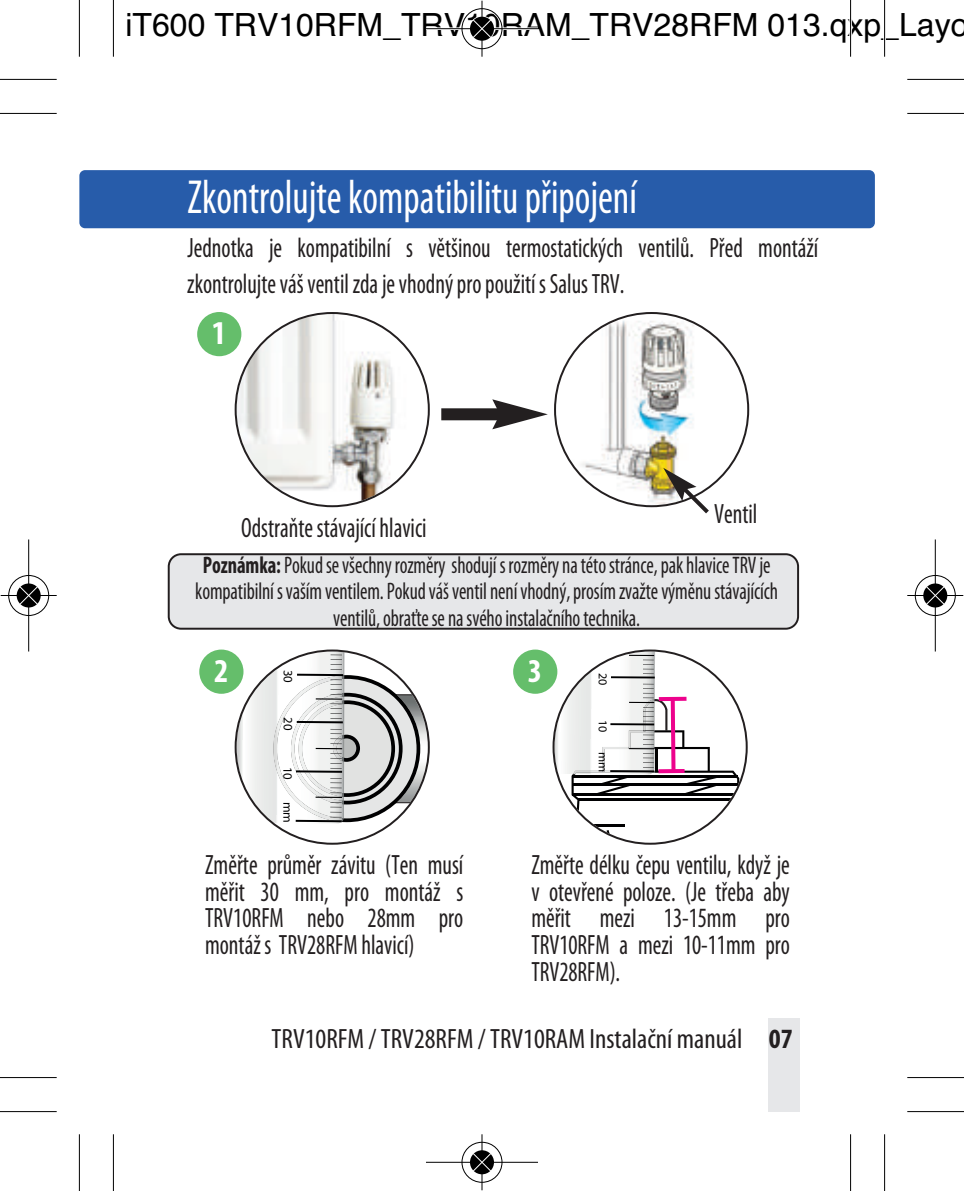
<style>
.page{position:relative;width:964px;height:1191px;background:#fff}
.page>*{position:absolute;margin:0;border:0;box-sizing:border-box;transform-origin:0 0}
.t1{font:condensed 48px "Myriad Pro";color:#fff;scale:.85 1}
.t2{font:700 condensed 33.6px "Myriad Pro";color:#fff}
.t3{font:32px "Helvetica";color:#000}
.t4{font:condensed 28px/26.8px "Myriad Pro";color:#231f20;text-align:justify;scale:.85 1}
.t5{font:condensed 28px "Myriad Pro";color:#231f20}
.t6{font:condensed 24px/26.4px "Myriad Pro";letter-spacing:-.005em;color:#231f20;text-align:center;scale:.85 1}
.t7{font:12.8px "Myriad Pro";color:#000001}
.t8{font:12px "Myriad Pro";color:#000001}
.s1{font-weight:700}
</style>
<div class="page">
<div style="left:79px;top:170px;width:796px;height:58px;background:#275caa;border-radius:6px"></div>
<div style="left:170px;top:555px;width:627px;height:72px;background:#e6e7e9;border-radius:11px"></div>
<div style="left:168px;top:553px;width:631px;height:76px;border:4px solid #231f20;border-radius:13px"></div>
<img style="left:237px;top:314px;width:191px;height:191px;border-radius:50%">
<div style="left:235px;top:312px;width:195px;height:195px;border:4px solid #231f20;border-radius:50%"></div>
<svg style="left:237px;top:652px;width:191px;height:186px"></svg>
<div style="left:235px;top:649px;width:195px;height:195px;border:4px solid #231f20;border-radius:50%"></div>
<img style="left:556px;top:314px;width:191px;height:191px;border-radius:50%">
<div style="left:554px;top:312px;width:195px;height:195px;border:4px solid #231f20;border-radius:50%"></div>
<div style="left:441px;top:408px;width:62px;height:12px;background:#231f20"></div>
<svg style="left:492px;top:399px;width:56px;height:30px"></svg>
<svg style="left:663px;top:468px;width:50px;height:46px"></svg>
<div style="left:197px;top:312px;width:44px;height:44px;background:#65be6b;border-radius:50%"></div>
<svg style="left:554px;top:654px;width:185px;height:188px"></svg>
<div style="left:552px;top:649px;width:196px;height:195px;border:4px solid #231f20;border-radius:50%"></div>
<div style="left:513px;top:649px;width:44px;height:45px;background:#65be6b;border-radius:50%"></div>
<div style="left:199px;top:649px;width:44px;height:45px;background:#65be6b;border-radius:50%"></div>
<hr style="left:659px;top:697px;width:27px;height:4px;background:#ed028c">
<svg style="left:658px;top:769px;width:26px;height:4px"></svg>
<svg style="left:671px;top:701px;width:4px;height:69px"></svg>
<div style="left:767px;top:1017px;width:32px;height:94px;background:#e6e7e9"></div>
<hr style="left:113px;top:0;width:1px;height:57px;background:#000">
<hr style="left:0;top:113px;width:57px;height:1px;background:#000">
<hr style="left:850px;top:0;width:1px;height:57px;background:#000">
<hr style="left:907px;top:113px;width:57px;height:1px;background:#000">
<hr style="left:113px;top:1134px;width:1px;height:57px;background:#000">
<hr style="left:0;top:1076px;width:57px;height:2px;background:#000">
<hr style="left:850px;top:1134px;width:1px;height:57px;background:#000">
<hr style="left:907px;top:1076px;width:57px;height:2px;background:#000">
<hr style="left:79px;top:0;width:1px;height:57px;background:#000">
<hr style="left:0;top:79px;width:57px;height:1px;background:#000">
<hr style="left:884px;top:0;width:1px;height:57px;background:#000">
<hr style="left:907px;top:79px;width:57px;height:1px;background:#000">
<hr style="left:79px;top:1134px;width:1px;height:57px;background:#000">
<hr style="left:0;top:1110px;width:57px;height:2px;background:#000">
<hr style="left:884px;top:1134px;width:1px;height:57px;background:#000">
<hr style="left:907px;top:1110px;width:57px;height:2px;background:#000">
<div style="left:461px;top:7px;width:42px;height:43px;border:3px solid #fff;border-radius:50%"></div>
<svg style="left:469px;top:16px;width:26px;height:25px"></svg>
<hr style="left:426px;top:28px;width:112px;height:1px;background:#000">
<hr style="left:481px;top:1px;width:2px;height:56px;background:#000">
<div style="left:461px;top:8px;width:41px;height:41px;border:1px solid #000;border-radius:50%"></div>
<svg style="left:470px;top:17px;width:24px;height:24px"></svg>
<svg style="left:472px;top:19px;width:20px;height:20px"></svg>
<div style="left:461px;top:1141px;width:42px;height:42px;border:3px solid #fff;border-radius:50%"></div>
<svg style="left:469px;top:1149px;width:26px;height:26px"></svg>
<hr style="left:426px;top:1161px;width:112px;height:2px;background:#000">
<hr style="left:481px;top:1134px;width:2px;height:56px;background:#000">
<div style="left:461px;top:1141px;width:41px;height:41px;border:1px solid #000;border-radius:50%"></div>
<svg style="left:470px;top:1150px;width:24px;height:24px"></svg>
<svg style="left:472px;top:1152px;width:20px;height:20px"></svg>
<div style="left:7px;top:574px;width:43px;height:43px;border:3px solid #fff;border-radius:50%"></div>
<svg style="left:16px;top:582px;width:25px;height:26px"></svg>
<hr style="left:28px;top:539px;width:1px;height:112px;background:#000">
<hr style="left:1px;top:595px;width:56px;height:1px;background:#000">
<div style="left:8px;top:575px;width:41px;height:41px;border:1px solid #000;border-radius:50%"></div>
<svg style="left:17px;top:583px;width:24px;height:24px"></svg>
<svg style="left:19px;top:585px;width:20px;height:20px"></svg>
<div style="left:914px;top:574px;width:42px;height:43px;border:3px solid #fff;border-radius:50%"></div>
<svg style="left:922px;top:582px;width:26px;height:26px"></svg>
<hr style="left:934px;top:539px;width:2px;height:112px;background:#000">
<hr style="left:907px;top:595px;width:56px;height:1px;background:#000">
<div style="left:915px;top:575px;width:41px;height:41px;border:1px solid #000;border-radius:50%"></div>
<svg style="left:923px;top:583px;width:24px;height:24px"></svg>
<svg style="left:925px;top:585px;width:20px;height:20px"></svg>
<p class="t3" style="left:125px;top:6px;width:845px">iT600 TRV10RFM_TRV10RAM_TRV28RFM 013.qxp_Layo</p>
<h1 class="t1" style="left:187px;top:168px;width:530px">Zkontrolujte kompatibilitu připojení</h1>
<p class="t4" style="left:187px;top:230px;width:744px;line-height:36px">Jednotka je kompatibilní s většinou termostatických ventilů. Před montáží zkontrolujte váš ventil zda je vhodný pro použití s Salus TRV.</p>
<p class="t2" style="left:212px;top:321px;width:16px">1</p>
<p class="t4" style="left:241px;top:513px;width:220px">Odstraňte stávající hlavici</p>
<p class="t4" style="left:714px;top:500px;width:52px">Ventil</p>
<p class="t6" style="left:195px;top:551px;width:687px"><span class="s1">Poznámka:</span> Pokud se všechny rozměry shodují s rozměry na této stránce, pak hlavice TRV je kompatibilní s vaším ventilem. Pokud váš ventil není vhodný, prosím zvažte výměnu stávajících ventilů, obraťte se na svého instalačního technika.</p>
<p class="t2" style="left:214px;top:658px;width:16px">2</p>
<p class="t2" style="left:528px;top:658px;width:16px">3</p>
<p class="t7" style="left:296px;top:670px;width:15px;rotate:90deg">30</p>
<p class="t7" style="left:296px;top:717px;width:15px;rotate:90deg">20</p>
<p class="t7" style="left:295px;top:767px;width:15px;rotate:90deg">10</p>
<p class="t7" style="left:295px;top:801px;width:23px;rotate:90deg">mm</p>
<p class="t8" style="left:610px;top:672px;width:14px;rotate:90deg">20</p>
<p class="t8" style="left:610px;top:720px;width:14px;rotate:90deg">10</p>
<p class="t8" style="left:610px;top:751px;width:22px;rotate:90deg">mm</p>
<p class="t4" style="left:205px;top:851px;width:305px">Změřte průměr závitu (Ten musí měřit 30 mm, pro montáž s TRV10RFM nebo 28mm pro montáž s TRV28RFM hlavicí)</p>
<p class="t4" style="left:531px;top:851px;width:305px">Změřte délku čepu ventilu, když je v otevřené poloze. (Je třeba aby měřit mezi 13-15mm pro TRV10RFM a mezi 10-11mm pro TRV28RFM).</p>
<p class="t5" style="left:272px;top:1022px;width:522px">TRV10RFM / TRV28RFM / TRV10RAM Instalační manuál <span class="s1">07</span></p>
</div>
